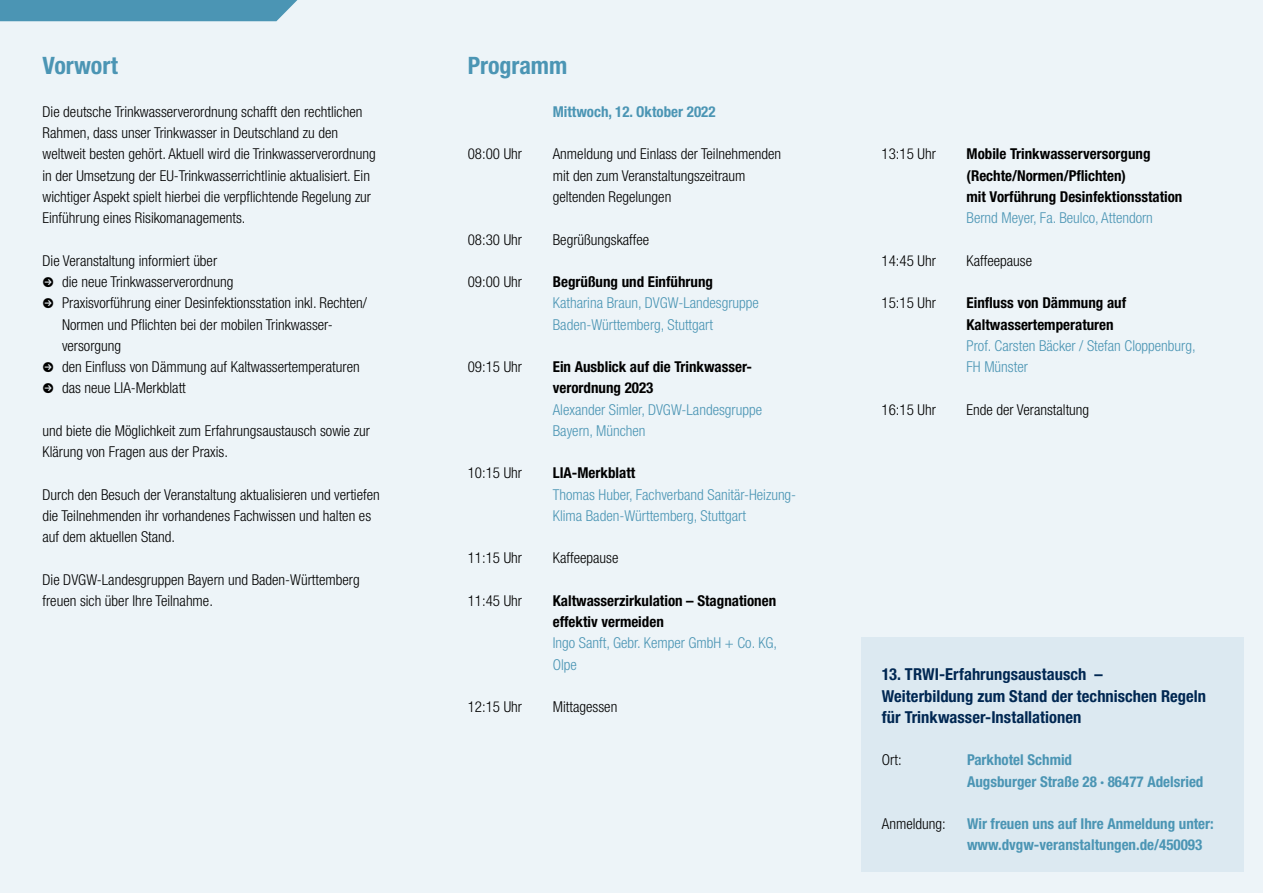
<style>
.page{position:relative;width:1263px;height:893px;background:#edf4f8}
.page>*{position:absolute;margin:0;border:0;box-sizing:border-box;transform-origin:0 0}
.t1{font:700 condensed 24px "Helvetica Neue LT Pro";letter-spacing:-.005em;color:#4b95b4}
.t2{font:700 condensed 16.5px/21.3px "Helvetica Neue LT Pro";color:#002752}
.t3{font:300 condensed 15px/21.3px "Helvetica Neue LT Pro";color:#000}
.t4{font:300 condensed 15px/21.3px "Helvetica Neue LT Pro";color:#4b95b4}
.t5{font:700 condensed 15px/21.3px "Helvetica Neue LT Pro";color:#000}
.t6{font:700 condensed 15px/21.3px "Helvetica Neue LT Pro";color:#4b95b4}
</style>
<div class="page">
<div style="left:0;top:0;width:297px;height:21px;background:#4b95b4"></div>
<div style="left:861px;top:638px;width:382px;height:234px;background:#dce9f1"></div>
<h1 class="t1" style="left:43px;top:52px;width:77px">Vorwort</h1>
<p class="t3" style="left:43px;top:101px;width:335px">Die deutsche Trinkwasserverordnung schafft den rechtlichen Rahmen, dass unser Trinkwasser in Deutschland zu den weltweit besten gehört. Aktuell wird die Trinkwasserverordnung in der Umsetzung der EU-Trinkwasserrichtlinie aktualisiert. Ein wichtiger Aspekt spielt hierbei die verpflichtende Regelung zur Einführung eines Risikomanagements.</p>
<p class="t3" style="left:62px;top:250px;width:307px;text-indent:-19px">Die Veranstaltung informiert über<br>die neue Trinkwasserverordnung<br>Praxisvorführung einer Desinfektionsstation inkl. Rechten/ Normen und Pflichten bei der mobilen Trinkwasser&shy;versorgung<br>den Einfluss von Dämmung auf Kaltwassertemperaturen das neue LIA-Merkblatt</p>
<p class="t3" style="left:43px;top:420px;width:329px">und biete die Möglichkeit zum Erfahrungsaustausch sowie zur<br>Klärung von Fragen aus der Praxis.</p>
<p class="t3" style="left:43px;top:484px;width:339px">Durch den Besuch der Veranstaltung aktualisieren und vertiefen die Teilnehmenden ihr vorhandenes Fachwissen und halten es auf dem aktuellen Stand.</p>
<p class="t3" style="left:43px;top:569px;width:319px">Die DVGW-Landesgruppen Bayern und Baden-Württemberg freuen sich über Ihre Teilnahme.</p>
<h1 class="t1" style="left:468px;top:52px;width:101px">Programm</h1>
<p class="t6" style="left:553px;top:101px;width:164px">Mittwoch, 12. Oktober 2022</p>
<p class="t3" style="left:468px;top:143px;width:56px">08:00 Uhr</p>
<p class="t3" style="left:553px;top:143px;width:230px">Anmeldung und Einlass der Teilnehmenden mit den zum Veranstaltungszeitraum geltenden Regelungen</p>
<p class="t3" style="left:468px;top:228px;width:56px">08:30 Uhr</p>
<p class="t3" style="left:553px;top:228px;width:98px">Begrüßungskaffee</p>
<p class="t3" style="left:468px;top:271px;width:56px">09:00 Uhr</p>
<p class="t5" style="left:553px;top:271px;width:162px">Begrüßung und Einführung</p>
<p class="t4" style="left:553px;top:292px;width:208px">Katharina Braun, DVGW-Landesgruppe<br>Baden-Württemberg, Stuttgart</p>
<p class="t3" style="left:468px;top:356px;width:56px">09:15 Uhr</p>
<p class="t5" style="left:553px;top:356px;width:201px">Ein Ausblick auf die Trinkwasser&shy;verordnung 2023</p>
<p class="t4" style="left:553px;top:399px;width:211px">Alexander Simler, DVGW-Landesgruppe<br>Bayern, München</p>
<p class="t3" style="left:468px;top:462px;width:56px">10:15 Uhr</p>
<p class="t5" style="left:553px;top:462px;width:84px">LIA-Merkblatt</p>
<p class="t4" style="left:553px;top:484px;width:245px">Thomas Huber, Fachverband Sanitär-Heizung-<br>Klima Baden-Württemberg, Stuttgart</p>
<p class="t3" style="left:468px;top:547px;width:56px">11:15 Uhr</p>
<p class="t3" style="left:553px;top:547px;width:67px">Kaffeepause</p>
<p class="t3" style="left:468px;top:590px;width:56px">11:45 Uhr</p>
<p class="t5" style="left:553px;top:590px;width:225px">Kaltwasserzirkulation – Stagnationen effektiv vermeiden</p>
<p class="t4" style="left:553px;top:632px;width:226px">Ingo Sanft, Gebr. Kemper GmbH + Co. KG,<br>Olpe</p>
<p class="t3" style="left:468px;top:696px;width:56px">12:15 Uhr</p>
<p class="t3" style="left:553px;top:696px;width:66px">Mittagessen</p>
<p class="t3" style="left:881px;top:143px;width:56px">13:15 Uhr</p>
<p class="t5" style="left:966px;top:144px;width:217px">Mobile Trinkwasserversorgung (Rechte/Normen/Pflichten)<br>mit Vorführung Desinfektionsstation</p>
<p class="t4" style="left:966px;top:207px;width:188px">Bernd Meyer, Fa. Beulco, Attendorn</p>
<p class="t3" style="left:881px;top:250px;width:56px">14:45 Uhr</p>
<p class="t3" style="left:966px;top:250px;width:67px">Kaffeepause</p>
<p class="t3" style="left:881px;top:292px;width:56px">15:15 Uhr</p>
<p class="t5" style="left:966px;top:292px;width:161px">Einfluss von Dämmung auf<br>Kaltwassertemperaturen</p>
<p class="t4" style="left:966px;top:335px;width:231px">Prof. Carsten Bäcker / Stefan Cloppenburg,<br>FH Münster</p>
<p class="t3" style="left:881px;top:399px;width:56px">16:15 Uhr</p>
<p class="t3" style="left:966px;top:399px;width:124px">Ende der Veranstaltung</p>
<p class="t2" style="left:882px;top:664px;width:326px">13. TRWI-Erfahrungsaustausch –<br>Weiterbildung zum Stand der technischen Regeln für Trinkwasser-Installationen</p>
<p class="t3" style="left:882px;top:749px;width:21px">Ort:</p>
<p class="t6" style="left:967px;top:749px;width:238px">Parkhotel Schmid<br>Augsburger Straße 28 ∙ 86477 Adelsried</p>
<p class="t3" style="left:882px;top:813px;width:65px">Anmeldung:</p>
<p class="t6" style="left:967px;top:813px;width:248px">Wir freuen uns auf Ihre Anmeldung unter: www.dvgw-veranstaltungen.de/450093</p>
</div>
